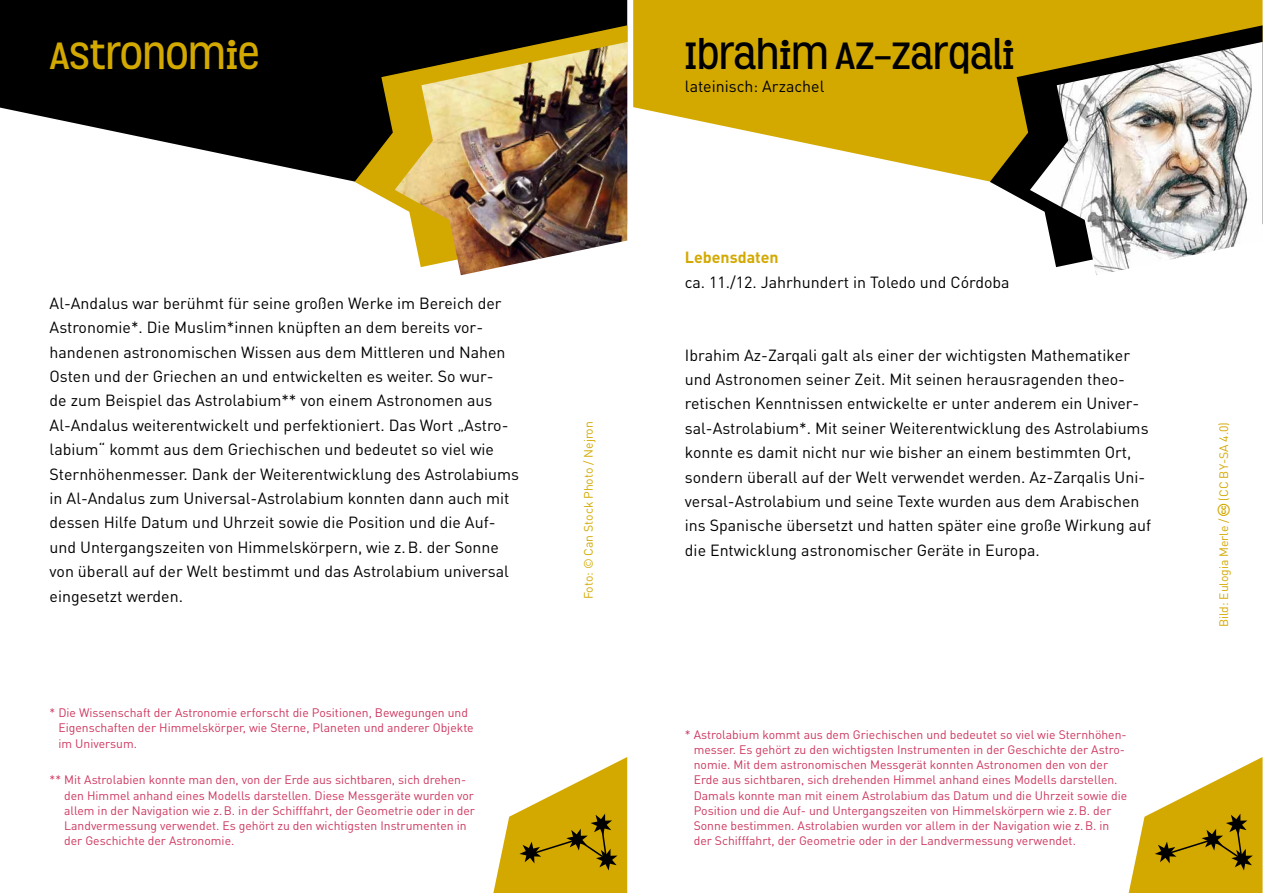
<style>
.page{position:relative;width:1263px;height:893px;background:#fff}
.page>*{position:absolute;margin:0;border:0;box-sizing:border-box;transform-origin:0 0}
.t1{font:700 36.6px "Grota";color:#000}
.t2{font:700 36.6px "Grota";color:#d3a900}
.t3{font:16.05px/24.5px "DINOT";color:#000}
.t4{font:700 16.05px "DINOT";color:#d3a900}
.t5{font:12.15px/15.3px "DINOT";color:#ce365f}
.t6{font:12.15px "DINOT";letter-spacing:-.005em;color:#d3a900}
</style>
<div class="page">
<svg style="left:633px;top:0;width:629px;height:182px;fill:#d3a900"></svg>
<svg style="left:990px;top:25px;width:272px;height:179px;background:#a5860a"></svg>
<img style="left:1030px;top:42px;width:232px;height:233px">
<svg style="left:1129px;top:757px;width:133px;height:136px"></svg>
<svg style="left:0;top:0;width:627px;height:182px;fill:#000"></svg>
<svg style="left:355px;top:25px;width:272px;height:179px;background:#3a300a"></svg>
<img style="left:395px;top:42px;width:232px;height:233px">
<svg style="left:493px;top:757px;width:134px;height:136px"></svg>
<h1 class="t2" style="left:50px;top:28px;width:211px">ASTRONOMIE</h1>
<p class="t3" style="left:50px;top:290px;width:471px">Al-Andalus war berühmt für seine großen Werke im Bereich der Astronomie*. Die Muslim*innen knüpften an dem bereits vor&shy;handenen astronomischen Wissen aus dem Mittleren und Nahen Osten und der Griechen an und entwickelten es weiter. So wur-<br>de zum Beispiel das Astrolabium** von einem Astronomen aus Al-Andalus weiterentwickelt und perfektioniert. Das Wort „Astro&shy;labium“ kommt aus dem Griechischen und bedeutet so viel wie Sternhöhenmesser. Dank der Weiterentwicklung des Astrolabiums in Al-Andalus zum Universal-Astrolabium konnten dann auch mit dessen Hilfe Datum und Uhrzeit sowie die Position und die Auf&shy;und Untergangszeiten von Himmelskörpern, wie z.B. der Sonne von überall auf der Welt bestimmt und das Astrolabium universal eingesetzt werden.</p>
<p class="t5" style="left:58px;top:704px;width:417px;text-indent:-9px">* Die Wissenschaft der Astronomie erforscht die Positionen, Bewegungen und<br>Eigenschaften der Himmelskörper, wie Sterne, Planeten und anderer Objekte im Universum.</p>
<p class="t5" style="left:64px;top:772px;width:412px;text-indent:-15px">** Mit Astrolabien konnte man den, von der Erde aus sichtbaren, sich drehen&shy;den Himmel anhand eines Modells darstellen. Diese Messgeräte wurden vor allem in der Navigation wie z.B. in der Schifffahrt, der Geometrie oder in der Landvermessung verwendet. Es gehört zu den wichtigsten Instrumenten in der Geschichte der Astronomie.</p>
<p class="t6" style="left:580px;top:599px;width:179px;rotate:-90deg">Foto: © Can Stock Photo / Nejron</p>
<h1 class="t1" style="left:685px;top:28px;width:331px">IBRAHIM AZ-ZARQALI</h1>
<p class="t3" style="left:685px;top:73px;width:141px">lateinisch: Arzachel</p>
<p class="t4" style="left:685px;top:247px;width:95px">Lebensdaten</p>
<p class="t3" style="left:685px;top:269px;width:326px">ca. 11./12. Jahrhundert in Toledo und Córdoba</p>
<p class="t3" style="left:685px;top:342px;width:468px">Ibrahim Az-Zarqali galt als einer der wichtigsten Mathematiker und Astronomen seiner Zeit. Mit seinen herausragenden theo&shy;retischen Kenntnissen entwickelte er unter anderem ein Univer&shy;sal-Astrolabium*. Mit seiner Weiterentwicklung des Astrolabiums konnte es damit nicht nur wie bisher an einem bestimmten Ort, sondern überall auf der Welt verwendet werden. Az-Zarqalis Uni&shy;versal-Astrolabium und seine Texte wurden aus dem Arabischen ins Spanische übersetzt und hatten später eine große Wirkung auf die Entwicklung astronomischer Geräte in Europa.</p>
<p class="t5" style="left:694px;top:726px;width:435px;text-indent:-9px">* Astrolabium kommt aus dem Griechischen und bedeutet so viel wie Sternhöhen&shy;messer. Es gehört zu den wichtigsten Instrumenten in der Geschichte der Astro&shy;nomie. Mit dem astronomischen Messgerät konnten Astronomen den von der Erde aus sichtbaren, sich drehenden Himmel anhand eines Modells darstellen.<br>Damals konnte man mit einem Astrolabium das Datum und die Uhrzeit sowie die Position und die Auf- und Untergangszeiten von Himmelskörpern wie z.B. der Sonne bestimmen. Astrolabien wurden vor allem in der Navigation wie z.B. in der Schifffahrt, der Geometrie oder in der Landvermessung verwendet.</p>
<p class="t6" style="left:1215px;top:500px;width:80px;rotate:-90deg">(CC BY-SA 4.0)</p>
<p class="t6" style="left:1215px;top:627px;width:110px;rotate:-90deg">Bild: Eulogia Merle /</p>
</div>
